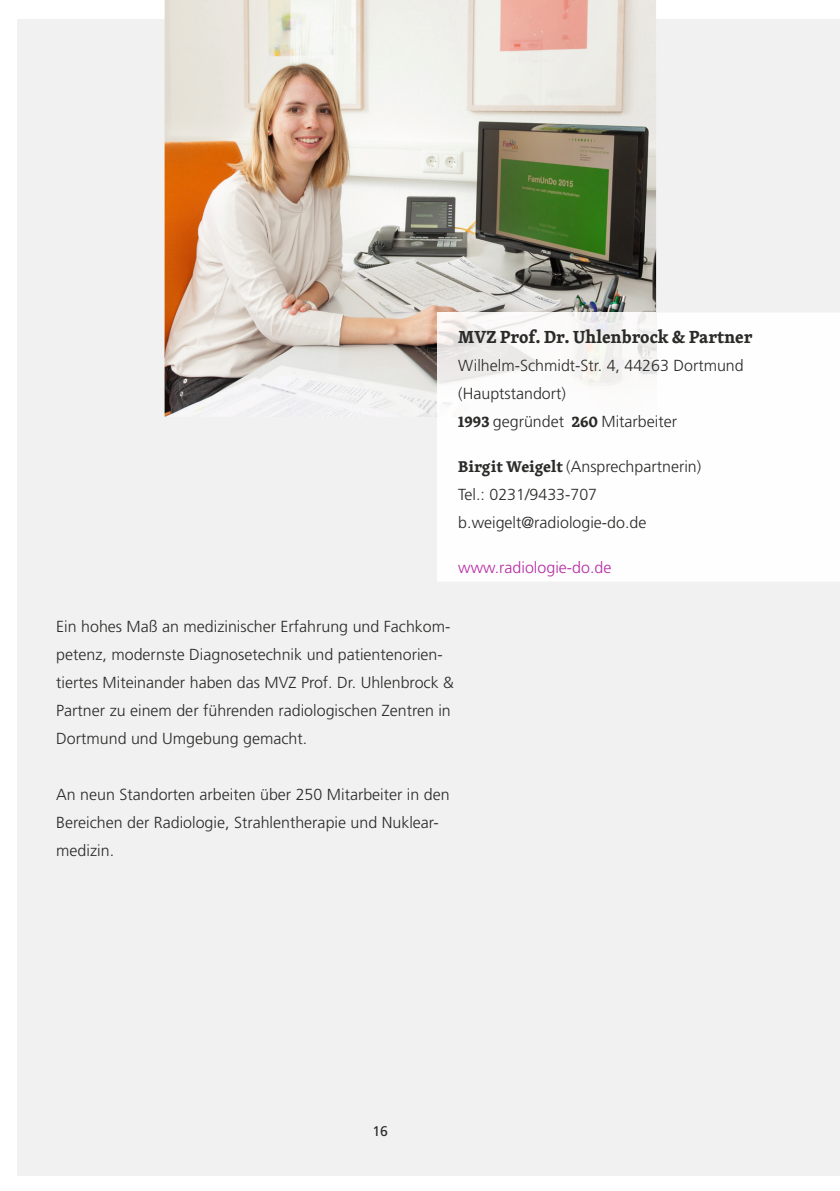
<style>
.page{position:relative;width:840px;height:1191px;background:#fff}
.page>*{position:absolute;margin:0;border:0;box-sizing:border-box;transform-origin:0 0}
.t1{font:700 18px "Skolar PE";color:#2a2a29;scale:.96 1}
.t2{font:300 16px/28px "Frutiger LT";color:#2a2a29}
.t3{font:300 16px "Frutiger LT";color:#b62ca4}
.t4{font:14px "Frutiger LT";color:#2a2a29}
.s1{font-family:"Skolar PE";font-weight:700}
</style>
<div class="page">
<div style="left:17px;top:19px;width:822px;height:1156px;background:#f1f1f1"></div>
<img style="left:164px;top:0;width:491px;height:417px">
<div style="left:437px;top:313px;width:402px;height:268px;background:#fefefe"></div>
<img style="left:437px;top:312px;width:218px;height:105px">
<p class="t1" style="left:458px;top:322px;width:307px">MVZ Prof. Dr. Uhlenbrock &amp; Partner</p>
<p class="t2" style="left:458px;top:352px;width:287px">Wilhelm-Schmidt-Str. 4, 44263 Dortmund (Hauptstandort)<br><span class="s1">1993</span> gegründet <span class="s1">260</span> Mitarbeiter</p>
<p class="t2" style="left:458px;top:452px;width:244px"><span class="s1">Birgit Weigelt</span> (Ansprechpartnerin)<br>Tel.: 0231/9433-707 b.weigelt@radiologie-do.de</p>
<p class="t3" style="left:458px;top:558px;width:154px">www.radiologie-do.de</p>
<p class="t2" style="left:56px;top:612px;width:399px">Ein hohes Maß an medizinischer Erfahrung und Fachkom&shy;petenz, modernste Diagnosetechnik und patientenorien&shy;tiertes Miteinander haben das MVZ Prof. Dr. Uhlenbrock &amp; Partner zu einem der führenden radiologischen Zentren in Dortmund und Umgebung gemacht.</p>
<p class="t2" style="left:56px;top:780px;width:394px">An neun Standorten arbeiten über 250 Mitarbeiter in den<br>Bereichen der Radiologie, Strahlentherapie und nuklear&shy;medizin.</p>
<p class="t4" style="left:372px;top:1122px;width:17px">16</p>
</div>
